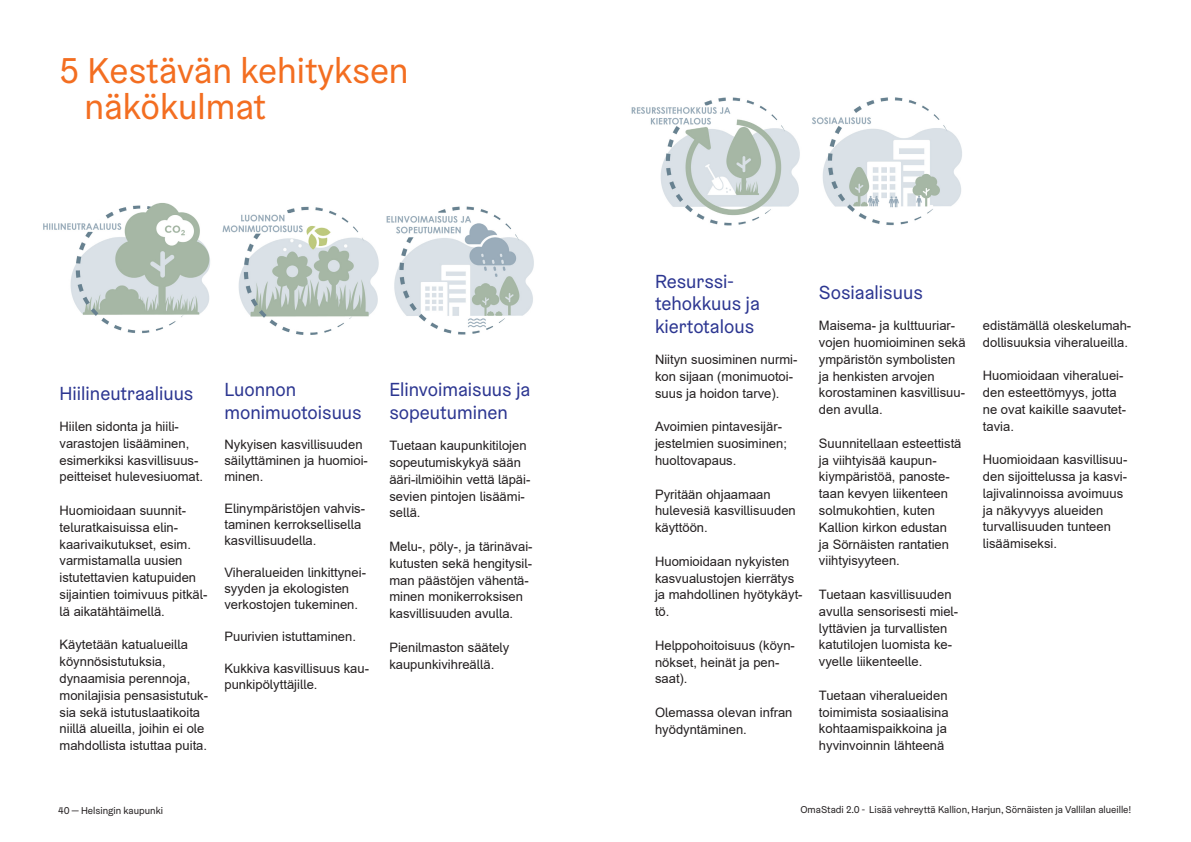
<style>
.page{position:relative;width:1191px;height:842px;background:#fff}
.page>*{position:absolute;margin:0;border:0;box-sizing:border-box;transform-origin:0 0}
.Otsikko_36pt{font:36px "Helsinki Grotesk";color:#f36e21}
.Leipis_14_pt{font:19px "Helsinki Grotesk";color:#2c3691}
.Leipis_14_pt-2{font:13px/16.8px "Arial";color:#231f20}
.t1{font:10px "Helsinki Grotesk";color:#231f20}
</style>
<div class="page">
<img style="left:43px;top:203px;width:167px;height:131px">
<img style="left:222px;top:206px;width:157px;height:129px">
<img style="left:386px;top:206px;width:148px;height:129px">
<img style="left:631px;top:97px;width:169px;height:129px">
<img style="left:812px;top:97px;width:150px;height:129px">
<p class="Otsikko_36pt" style="left:60px;top:48px;width:350px">5 Kestävän kehityksen</p>
<p class="Otsikko_36pt" style="left:84px;top:84px;width:183px">näkökulmat</p>
<p class="Leipis_14_pt" style="left:60px;top:382px;width:135px">Hiilineutraaliuus</p>
<p class="Leipis_14_pt-2" style="left:60px;top:418px;width:145px">Hiilen sidonta ja hiili&shy;varastojen lisääminen, esimerkiksi kasvillisuus&shy;peitteiset hulevesiuomat.</p>
<p class="Leipis_14_pt-2" style="left:60px;top:502px;width:149px">Huomioidaan suunnit&shy;teluratkaisuissa elin&shy;kaarivaikutukset, esim. varmistamalla uusien istutettavien katupuiden sijaintien toimivuus pitkäl&shy;lä aikatähtäimellä.</p>
<p class="Leipis_14_pt-2" style="left:60px;top:636px;width:150px">Käytetään katualueilla köynnösistutuksia, dynaamisia perennoja, monilajisia pensasistutuk&shy;sia sekä istutuslaatikoita niillä alueilla, joihin ei ole mahdollista istuttaa puita.</p>
<p class="Leipis_14_pt" style="left:224px;top:378px;width:73px">Luonnon</p>
<p class="Leipis_14_pt" style="left:224px;top:401px;width:139px">monimuotoisuus</p>
<p class="Leipis_14_pt-2" style="left:224px;top:437px;width:145px;line-height:16px">Nykyisen kasvillisuuden säilyttäminen ja huomioi&shy;minen.</p>
<p class="Leipis_14_pt-2" style="left:224px;top:501px;width:142px;line-height:16px">Elinympäristöjen vahvis&shy;taminen kerroksellisella kasvillisuudella.</p>
<p class="Leipis_14_pt-2" style="left:224px;top:565px;width:143px;line-height:16px">Viheralueiden linkittynei&shy;syyden ja ekologisten verkostojen tukeminen.</p>
<p class="Leipis_14_pt-2" style="left:224px;top:628px;width:133px">Puurivien istuttaminen.</p>
<p class="Leipis_14_pt-2" style="left:224px;top:661px;width:146px;line-height:16px">Kukkiva kasvillisuus kau&shy;punkipölyttäjille.</p>
<p class="Leipis_14_pt" style="left:389px;top:378px;width:143px">Elinvoimaisuus ja</p>
<p class="Leipis_14_pt" style="left:389px;top:401px;width:120px">sopeutuminen</p>
<p class="Leipis_14_pt-2" style="left:389px;top:437px;width:143px">Tuetaan kaupunkitilojen sopeutumiskykyä sään ääri-ilmiöihin vettä läpäi&shy;sevien pintojen lisäämi&shy;sellä.</p>
<p class="Leipis_14_pt-2" style="left:389px;top:538px;width:145px">Melu-, pöly-, ja tärinävai&shy;kutusten sekä hengitysil&shy;man päästöjen vähentä&shy;minen monikerroksisen kasvillisuuden avulla.</p>
<p class="Leipis_14_pt-2" style="left:389px;top:639px;width:122px">Pienilmaston säätely kaupunkivihreällä.</p>
<p class="Leipis_14_pt" style="left:655px;top:269px;width:80px">Resurssi-</p>
<p class="Leipis_14_pt" style="left:655px;top:292px;width:106px">tehokkuus ja</p>
<p class="Leipis_14_pt" style="left:655px;top:315px;width:101px">kiertotalous</p>
<p class="Leipis_14_pt-2" style="left:655px;top:351px;width:144px">Niityn suosiminen nurmi&shy;kon sijaan (monimuotoi&shy;suus ja hoidon tarve).</p>
<p class="Leipis_14_pt-2" style="left:655px;top:418px;width:133px">Avoimien pintavesijär&shy;jestelmien suosiminen; huoltovapaus.</p>
<p class="Leipis_14_pt-2" style="left:655px;top:485px;width:142px">Pyritään ohjaamaan hulevesiä kasvillisuuden käyttöön.</p>
<p class="Leipis_14_pt-2" style="left:655px;top:553px;width:149px">Huomioidaan nykyisten kasvualustojen kierrätys ja mahdollinen hyötykäyt&shy;tö.</p>
<p class="Leipis_14_pt-2" style="left:655px;top:637px;width:141px">Helppohoitoisuus (köyn&shy;nökset, heinät ja pen&shy;saat).</p>
<p class="Leipis_14_pt-2" style="left:655px;top:704px;width:139px">Olemassa olevan infran hyödyntäminen.</p>
<p class="Leipis_14_pt" style="left:819px;top:281px;width:105px">Sosiaalisuus</p>
<p class="Leipis_14_pt-2" style="left:819px;top:317px;width:148px">Maisema- ja kulttuuriar&shy;vojen huomioiminen sekä ympäristön symbolisten ja henkisten arvojen korostaminen kasvillisuu&shy;den avulla.</p>
<p class="Leipis_14_pt-2" style="left:819px;top:435px;width:144px">Suunnitellaan esteettistä ja viihtyisää kaupun&shy;kiympäristöä, panoste&shy;taan kevyen liikenteen solmukohtien, kuten<br>Kallion kirkon edustan<br>ja Sörnäisten rantatien viihtyisyyteen.</p>
<p class="Leipis_14_pt-2" style="left:819px;top:586px;width:141px">Tuetaan kasvillisuuden avulla sensorisesti miel&shy;lyttävien ja turvallisten katutilojen luomista ke&shy;vyelle liikenteelle.</p>
<p class="Leipis_14_pt-2" style="left:819px;top:687px;width:131px">Tuetaan viheralueiden toimimista sosiaalisina kohtaamispaikkoina ja hyvinvoinnin lähteenä</p>
<p class="Leipis_14_pt-2" style="left:983px;top:317px;width:150px">edistämällä oleskelumah&shy;dollisuuksia viheralueilla.</p>
<p class="Leipis_14_pt-2" style="left:983px;top:367px;width:145px">Huomioidaan viheraluei&shy;den esteettömyys, jotta ne ovat kaikille saavutet&shy;tavia.</p>
<p class="Leipis_14_pt-2" style="left:983px;top:451px;width:146px">Huomioidaan kasvillisuu&shy;den sijoittelussa ja kasvi&shy;lajivalinnoissa avoimuus ja näkyvyys alueiden turvallisuuden tunteen lisäämiseksi.</p>
<p class="t1" style="left:58px;top:804px;width:106px">40 — Helsingin kaupunki</p>
<p class="t1" style="left:800px;top:803px;width:332px">OmaStadi 2.0 - Lisää vehreyttä Kallion, Harjun, Sörnäisten ja Vallilan alueille!</p>
</div>
